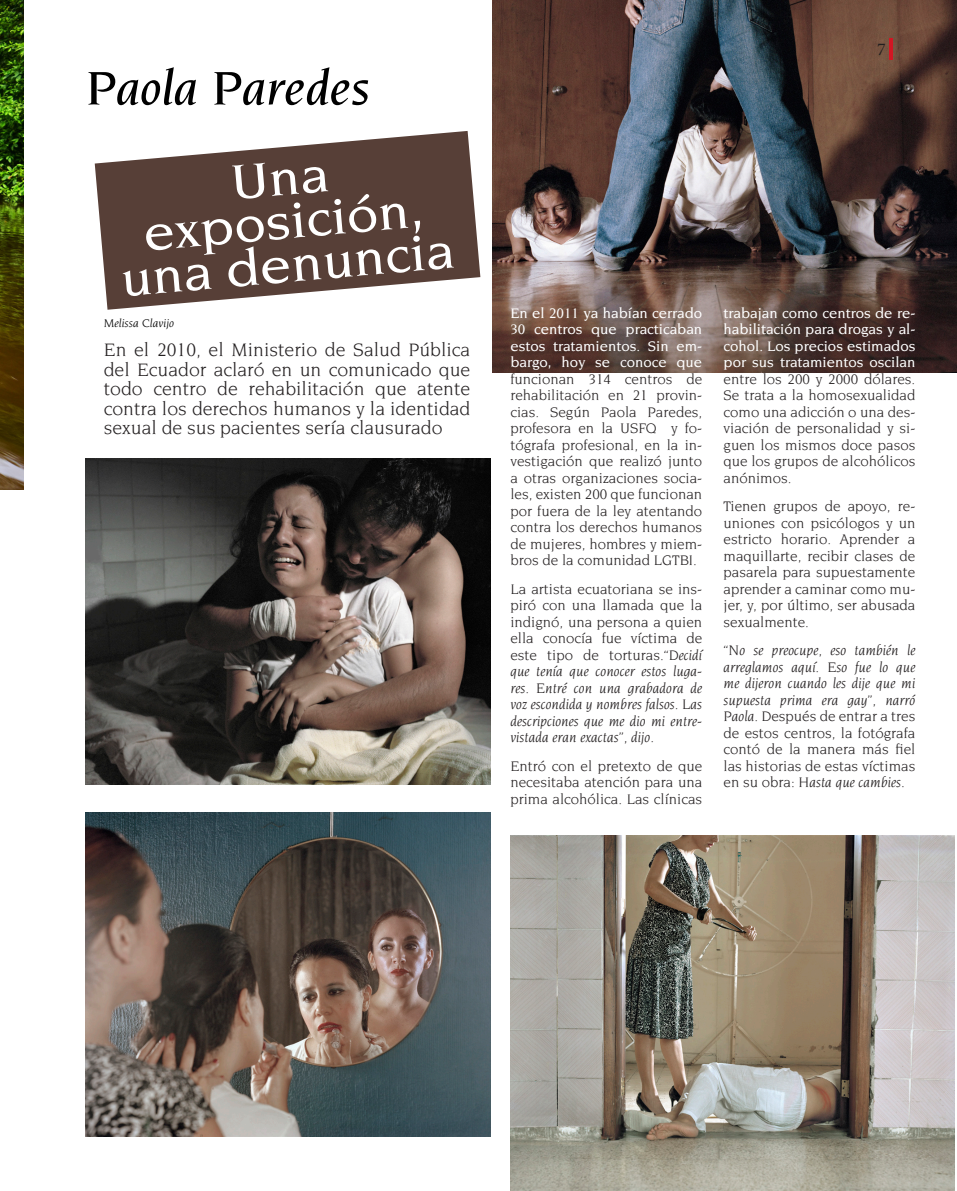
<style>
.page{position:relative;width:957px;height:1191px;background:#fff}
.page>*{position:absolute;margin:0;border:0;box-sizing:border-box;transform-origin:0 0}
.t1{font:500 52.5px/43.5px "Novarese";color:#fff;text-align:center;scale:1.07 1}
.t2{font:italic 500 50.85px "Novarese";color:#000;scale:1.07 1}
.t3{font:19.5px/19.5px "Novarese";color:#231f20;text-align:justify}
.t4{font:18px "Minion Pro";color:#231f20}
.t5{font:15px/16.5px "Novarese";color:#231f20;text-align:justify}
.t6{font:italic 15px/16.5px "Novarese";color:#231f20;text-align:justify}
.t7{font:500 15px/16.5px "Novarese";color:#fff;text-align:justify}
.t8{font:italic 12px "Novarese";color:#000;scale:1.07 1}
.s1{font-style:normal}
</style>
<div class="page">
<img style="left:0;top:0;width:23px;height:489px">
<svg style="left:95px;top:131px;width:385px;height:179px;fill:#573f37"></svg>
<img style="left:493px;top:0;width:464px;height:372px">
<img style="left:85px;top:813px;width:405px;height:323px">
<img style="left:85px;top:458px;width:405px;height:326px">
<img style="left:510px;top:835px;width:444px;height:355px">
<hr style="left:890px;top:38px;width:3px;height:22px;background:#d11623">
<h2 class="t2" style="left:86px;top:60px;width:267px">Paola Paredes</h2>
<p class="t4" style="left:877px;top:37px;width:10px">7</p>
<h1 class="t1" style="left:111px;top:170px;width:314px;rotate:-5deg">Una exposición, una denuncia</h1>
<p class="t8" style="left:104px;top:316px;width:67px">Melissa Clavijo</p>
<p class="t7" style="left:510px;top:304px;width:193px">En el 2011 ya habían cerrado 30 centros que practicaban estos tratamientos. Sin em&shy;bargo, hoy se conoce que</p>
<p class="t5" style="left:510px;top:370px;width:193px">funcionan 314 centros de rehabilitación en 21 provin&shy;cias. Según Paola Paredes, profesora en la USFQ y fo&shy;tógrafa profesional, en la in&shy;vestigación que realizó junto a otras organizaciones socia&shy;les, existen 200 que funcionan por fuera de la ley atentando contra los derechos humanos de mujeres, hombres y miem&shy;bros de la comunidad LGTBI.</p>
<p class="t6" style="left:510px;top:580px;width:193px"><span class="s1">La artista ecuatoriana se ins&shy;piró con una llamada que la indignó, una persona a quien ella conocía fue víctima de este tipo de torturas.</span>“Decidí que tenía que conocer estos luga&shy;res. Entré con una grabadora de voz escondida y nombres falsos. Las descripciones que me dio mi entre&shy;vistada eran exactas”, dijo.</p>
<p class="t5" style="left:510px;top:757px;width:193px">Entró con el pretexto de que necesitaba atención para una prima alcohólica. Las clínicas</p>
<h3 class="t3" style="left:104px;top:340px;width:368px">En el 2010, el Ministerio de Salud Pública del Ecuador aclaró en un comunicado que todo centro de rehabilitación que atente contra los derechos humanos y la identidad sexual de sus pacientes sería clausurado</h3>
<p class="t7" style="left:723px;top:304px;width:193px">trabajan como centros de re&shy;habilitación para drogas y al&shy;cohol. Los precios estimados por sus tratamientos oscilan</p>
<p class="t5" style="left:723px;top:370px;width:193px">entre los 200 y 2000 dólares.<br>Se trata a la homosexualidad como una adicción o una des&shy;viación de personalidad y si&shy;guen los mismos doce pasos que los grupos de alcohólicos anónimos.</p>
<p class="t5" style="left:723px;top:498px;width:193px">Tienen grupos de apoyo, re&shy;uniones con psicólogos y un estricto horario. Aprender a maquillarte, recibir clases de pasarela para supuestamente aprender a caminar como mu&shy;jer, y, por último, ser abusada sexualmente.</p>
<p class="t6" style="left:723px;top:642px;width:193px">“No se preocupe, eso también le arreglamos aquí. Eso fue lo que me dijeron cuando les dije que mi supuesta prima era gay”, narró Paola. <span class="s1">Después de entrar a tres de estos centros, la fotógrafa contó de la manera más fiel las historias de estas víctimas en su obra:</span> Hasta que cambies.</p>
</div>
